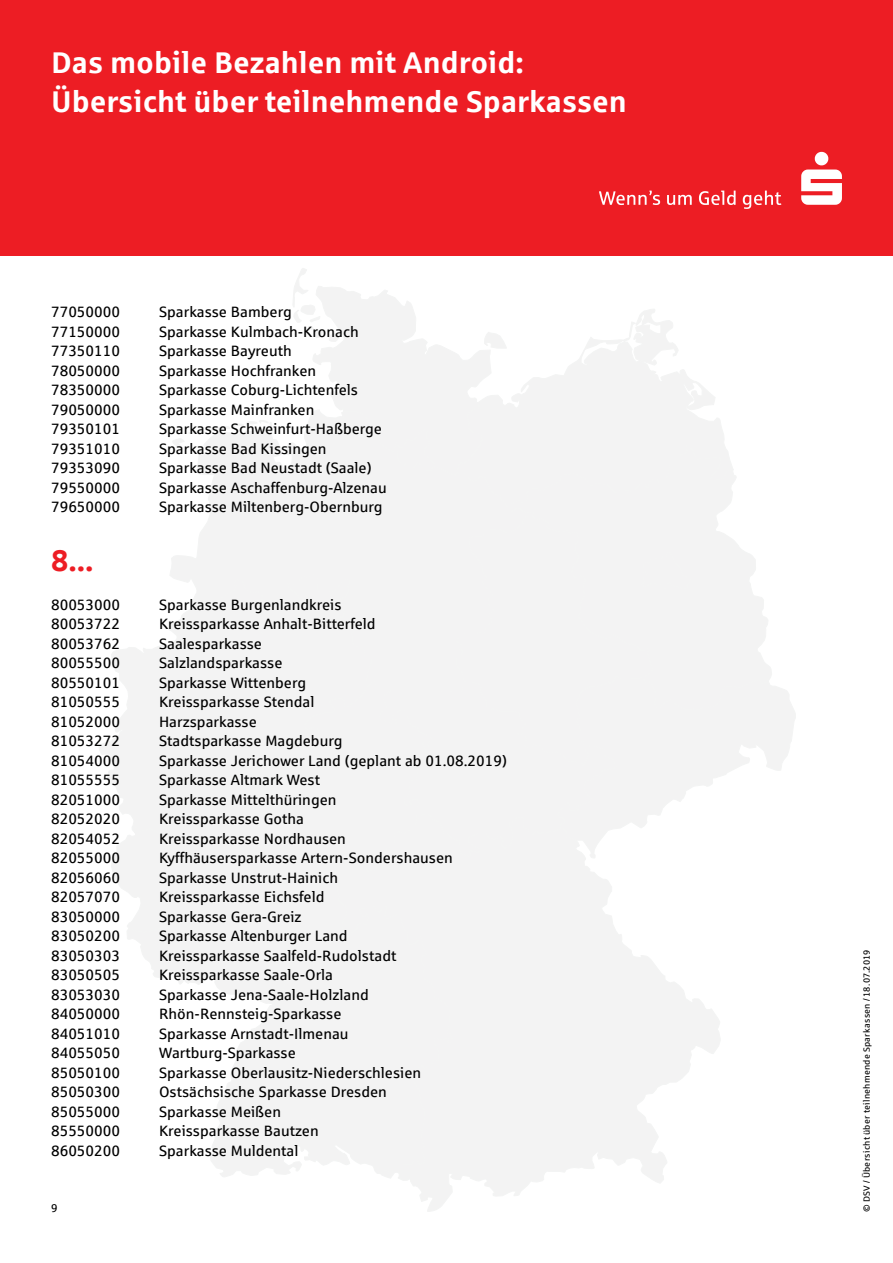
<style>
.page{position:relative;width:893px;height:1263px;background:#fff}
.page>*{position:absolute;margin:0;border:0;box-sizing:border-box;transform-origin:0 0}
.t1{font:700 30px/39px "Sparkasse Rg";color:#fff}
.t2{font:700 30px "Sparkasse Rg";color:#ed1d24}
.t3{font:15px "Sparkasse Rg";color:#000}
.t4{font:11.25px "Sparkasse Rg";color:#000}
.t5{font:9px "Sparkasse Rg";letter-spacing:.03em;color:#000}
</style>
<div class="page">
<div style="left:0;top:0;width:893px;height:255px;background:#ed1d24"></div>
<svg style="left:599px;top:191px;width:182px;height:17px"></svg>
<svg style="left:801px;top:152px;width:41px;height:53px"></svg>
<svg style="left:263px;top:268px;width:193px;height:141px"></svg>
<svg style="left:432px;top:686px;width:364px;height:128px"></svg>
<svg style="left:111px;top:836px;width:129px;height:149px"></svg>
<svg style="left:99px;top:644px;width:141px;height:192px"></svg>
<svg style="left:169px;top:409px;width:362px;height:317px"></svg>
<svg style="left:456px;top:309px;width:268px;height:195px"></svg>
<div style="left:240px;top:680px;width:192px;height:226px;background:#f3f3f3"></div>
<div style="left:393px;top:429px;width:44px;height:43px;background:#f3f3f3"></div>
<div style="left:303px;top:444px;width:37px;height:74px;background:#f3f3f3"></div>
<svg style="left:505px;top:443px;width:267px;height:268px"></svg>
<div style="left:641px;top:546px;width:50px;height:43px;background:#f3f3f3"></div>
<svg style="left:334px;top:814px;width:386px;height:382px"></svg>
<svg style="left:210px;top:906px;width:277px;height:306px"></svg>
<h1 class="t1" style="left:51px;top:42px;width:577px">Das mobile Bezahlen mit Android:<br>Übersicht über teilnehmende Sparkassen</h1>
<p class="t3" style="left:51px;top:303px;width:71px">77050000</p>
<p class="t3" style="left:159px;top:303px;width:134px">Sparkasse Bamberg</p>
<p class="t3" style="left:51px;top:322px;width:71px">77150000</p>
<p class="t3" style="left:159px;top:322px;width:201px">Sparkasse Kulmbach-Kronach</p>
<p class="t3" style="left:51px;top:342px;width:71px">77350110</p>
<p class="t3" style="left:159px;top:342px;width:134px">Sparkasse Bayreuth</p>
<p class="t3" style="left:51px;top:361px;width:71px">78050000</p>
<p class="t3" style="left:159px;top:361px;width:159px">Sparkasse Hochfranken</p>
<p class="t3" style="left:51px;top:381px;width:71px">78350000</p>
<p class="t3" style="left:159px;top:381px;width:201px">Sparkasse Coburg-Lichtenfels</p>
<p class="t3" style="left:51px;top:400px;width:71px">79050000</p>
<p class="t3" style="left:159px;top:400px;width:157px">Sparkasse Mainfranken</p>
<p class="t3" style="left:51px;top:420px;width:71px">79350101</p>
<p class="t3" style="left:159px;top:420px;width:225px">Sparkasse Schweinfurt-Haßberge</p>
<p class="t3" style="left:51px;top:439px;width:71px">79351010</p>
<p class="t3" style="left:159px;top:439px;width:169px">Sparkasse Bad Kissingen</p>
<p class="t3" style="left:51px;top:459px;width:71px">79353090</p>
<p class="t3" style="left:159px;top:459px;width:214px">Sparkasse Bad Neustadt (Saale)</p>
<p class="t3" style="left:51px;top:478px;width:71px">79550000</p>
<p class="t3" style="left:159px;top:478px;width:229px">Sparkasse Aschaffenburg-Alzenau</p>
<p class="t3" style="left:51px;top:498px;width:71px">79650000</p>
<p class="t3" style="left:159px;top:498px;width:225px">Sparkasse Miltenberg-Obernburg</p>
<h1 class="t2" style="left:51px;top:541px;width:44px">8...</h1>
<p class="t3" style="left:51px;top:595px;width:71px">80053000</p>
<p class="t3" style="left:159px;top:595px;width:184px">Sparkasse Burgenlandkreis</p>
<p class="t3" style="left:51px;top:615px;width:71px">80053722</p>
<p class="t3" style="left:159px;top:615px;width:218px">Kreissparkasse Anhalt-Bitterfeld</p>
<p class="t3" style="left:51px;top:634px;width:71px">80053762</p>
<p class="t3" style="left:159px;top:634px;width:104px">Saalesparkasse</p>
<p class="t3" style="left:51px;top:654px;width:71px">80055500</p>
<p class="t3" style="left:159px;top:654px;width:125px">Salzlandsparkasse</p>
<p class="t3" style="left:51px;top:673px;width:71px">80550101</p>
<p class="t3" style="left:159px;top:673px;width:149px">Sparkasse Wittenberg</p>
<p class="t3" style="left:51px;top:693px;width:71px">81050555</p>
<p class="t3" style="left:159px;top:693px;width:157px">Kreissparkasse Stendal</p>
<p class="t3" style="left:51px;top:712px;width:71px">81052000</p>
<p class="t3" style="left:159px;top:712px;width:99px">Harzsparkasse</p>
<p class="t3" style="left:51px;top:732px;width:71px">81053272</p>
<p class="t3" style="left:159px;top:732px;width:185px">Stadtsparkasse Magdeburg</p>
<p class="t3" style="left:51px;top:751px;width:71px">81054000</p>
<p class="t3" style="left:159px;top:751px;width:350px">Sparkasse Jerichower Land (geplant ab 01.08.2019)</p>
<p class="t3" style="left:51px;top:771px;width:71px">81055555</p>
<p class="t3" style="left:159px;top:771px;width:163px">Sparkasse Altmark West</p>
<p class="t3" style="left:51px;top:790px;width:71px">82051000</p>
<p class="t3" style="left:159px;top:790px;width:179px">Sparkasse Mittelthüringen</p>
<p class="t3" style="left:51px;top:810px;width:71px">82052020</p>
<p class="t3" style="left:159px;top:810px;width:147px">Kreissparkasse Gotha</p>
<p class="t3" style="left:51px;top:829px;width:71px">82054052</p>
<p class="t3" style="left:159px;top:829px;width:188px">Kreissparkasse Nordhausen</p>
<p class="t3" style="left:51px;top:849px;width:71px">82055000</p>
<p class="t3" style="left:159px;top:849px;width:295px">Kyffhäusersparkasse Artern-Sondershausen</p>
<p class="t3" style="left:51px;top:868px;width:71px">82056060</p>
<p class="t3" style="left:159px;top:868px;width:180px">Sparkasse Unstrut-Hainich</p>
<p class="t3" style="left:51px;top:888px;width:71px">82057070</p>
<p class="t3" style="left:159px;top:888px;width:167px">Kreissparkasse Eichsfeld</p>
<p class="t3" style="left:51px;top:907px;width:71px">83050000</p>
<p class="t3" style="left:159px;top:907px;width:144px">Sparkasse Gera-Greiz</p>
<p class="t3" style="left:51px;top:927px;width:71px">83050200</p>
<p class="t3" style="left:159px;top:927px;width:190px">Sparkasse Altenburger Land</p>
<p class="t3" style="left:51px;top:946px;width:71px">83050303</p>
<p class="t3" style="left:159px;top:946px;width:239px">Kreissparkasse Saalfeld-Rudolstadt</p>
<p class="t3" style="left:51px;top:966px;width:71px">83050505</p>
<p class="t3" style="left:159px;top:966px;width:176px">Kreissparkasse Saale-Orla</p>
<p class="t3" style="left:51px;top:985px;width:71px">83053030</p>
<p class="t3" style="left:159px;top:985px;width:211px">Sparkasse Jena-Saale-Holzland</p>
<p class="t3" style="left:51px;top:1005px;width:71px">84050000</p>
<p class="t3" style="left:159px;top:1005px;width:184px">Rhön-Rennsteig-Sparkasse</p>
<p class="t3" style="left:51px;top:1024px;width:71px">84051010</p>
<p class="t3" style="left:159px;top:1024px;width:191px">Sparkasse Arnstadt-Ilmenau</p>
<p class="t3" style="left:51px;top:1044px;width:71px">84055050</p>
<p class="t3" style="left:159px;top:1044px;width:138px">Wartburg-Sparkasse</p>
<p class="t3" style="left:51px;top:1063px;width:71px">85050100</p>
<p class="t3" style="left:159px;top:1063px;width:264px">Sparkasse Oberlausitz-Niederschlesien</p>
<p class="t3" style="left:51px;top:1083px;width:71px">85050300</p>
<p class="t3" style="left:159px;top:1083px;width:229px">Ostsächsische Sparkasse Dresden</p>
<p class="t3" style="left:51px;top:1102px;width:71px">85055000</p>
<p class="t3" style="left:159px;top:1102px;width:124px">Sparkasse Meißen</p>
<p class="t3" style="left:51px;top:1122px;width:71px">85550000</p>
<p class="t3" style="left:159px;top:1122px;width:161px">Kreissparkasse Bautzen</p>
<p class="t3" style="left:51px;top:1141px;width:71px">86050200</p>
<p class="t3" style="left:159px;top:1141px;width:141px">Sparkasse Muldental</p>
<p class="t4" style="left:51px;top:1201px;width:8px">9</p>
<p class="t5" style="left:861px;top:1212px;width:263px;rotate:-90deg">© DSV / Übersicht über teilnehmende Sparkassen / 18.07.2019</p>
</div>
